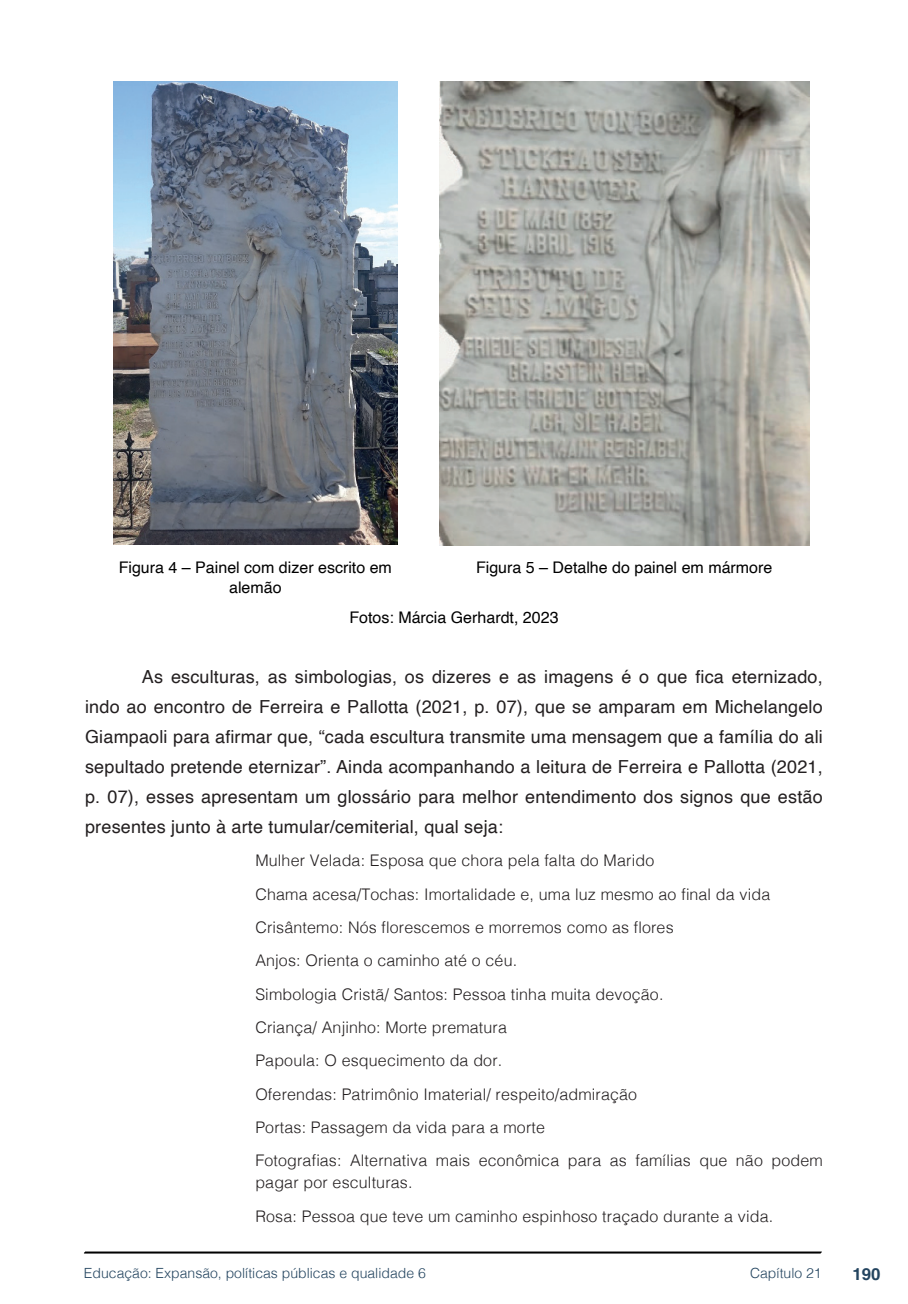
<style>
.page{position:relative;width:908px;height:1304px;background:#fff}
.page>*{position:absolute;margin:0;border:0;box-sizing:border-box;transform-origin:0 0}
.txt{font:18px/30px "Helvetica";letter-spacing:.01em;color:#231f20;text-align:justify}
.t1{font:700 16.8px "Helvetica";color:#23445f}
.citacoes{font:300 16px/22px "Helvetica";letter-spacing:.01em;color:#231f20}
.imagens_graf_tab{font:16px/19.2px "Helvetica";color:#000;text-align:center}
.t2{font:300 14px "Helvetica";color:#23445f}
</style>
<div class="page">
<svg style="left:84px;top:1251px;width:737px;height:3px;background:#515151"></svg>
<img style="left:113px;top:82px;width:284px;height:462px">
<img style="left:439px;top:82px;width:370px;height:463px">
<p class="imagens_graf_tab" style="left:119px;top:559px;width:274px">Figura 4 – Painel com dizer escrito em alemão</p>
<p class="imagens_graf_tab" style="left:476px;top:559px;width:298px">Figura 5 – Detalhe do painel em mármore</p>
<p class="imagens_graf_tab" style="left:349px;top:608px;width:210px">Fotos: Márcia Gerhardt, 2023</p>
<p class="txt" style="left:85px;top:662px;width:738px;text-indent:57px">As esculturas, as simbologias, os dizeres e as imagens é o que fica eternizado, indo ao encontro de Ferreira e Pallotta (2021, p. 07), que se amparam em Michelangelo Giampaoli para afirmar que, “cada escultura transmite uma mensagem que a família do ali sepultado pretende eternizar”. Ainda acompanhando a leitura de Ferreira e Pallotta (2021, p. 07), esses apresentam um glossário para melhor entendimento dos signos que estão presentes junto à arte tumular/cemiterial, qual seja:</p>
<p class="citacoes" style="left:255px;top:849px;width:400px">Mulher Velada: Esposa que chora pela falta do Marido</p>
<p class="citacoes" style="left:255px;top:882px;width:516px">Chama acesa/Tochas: Imortalidade e, uma luz mesmo ao final da vida</p>
<p class="citacoes" style="left:255px;top:915px;width:419px">Crisântemo: Nós florescemos e morremos como as flores</p>
<p class="citacoes" style="left:255px;top:949px;width:263px">Anjos: Orienta o caminho até o céu.</p>
<p class="citacoes" style="left:255px;top:982px;width:409px">Simbologia Cristã/ Santos: Pessoa tinha muita devoção.</p>
<p class="citacoes" style="left:255px;top:1015px;width:253px">Criança/ Anjinho: Morte prematura</p>
<p class="citacoes" style="left:255px;top:1049px;width:248px">Papoula: O esquecimento da dor.</p>
<p class="citacoes" style="left:255px;top:1082px;width:383px">Oferendas: Patrimônio Imaterial/ respeito/admiração</p>
<p class="citacoes" style="left:255px;top:1115px;width:291px">Portas: Passagem da vida para a morte</p>
<p class="citacoes" style="left:255px;top:1149px;width:568px">Fotografias: Alternativa mais econômica para as famílias que não podem pagar por esculturas.</p>
<p class="citacoes" style="left:255px;top:1204px;width:519px">Rosa: Pessoa que teve um caminho espinhoso traçado durante a vida.</p>
<p class="t2" style="left:84px;top:1261px;width:343px">Educação: Expansão, políticas públicas e qualidade 6</p>
<p class="t2" style="left:749px;top:1261px;width:73px">Capítulo 21</p>
<p class="t1" style="left:851px;top:1264px;width:30px">190</p>
</div>
